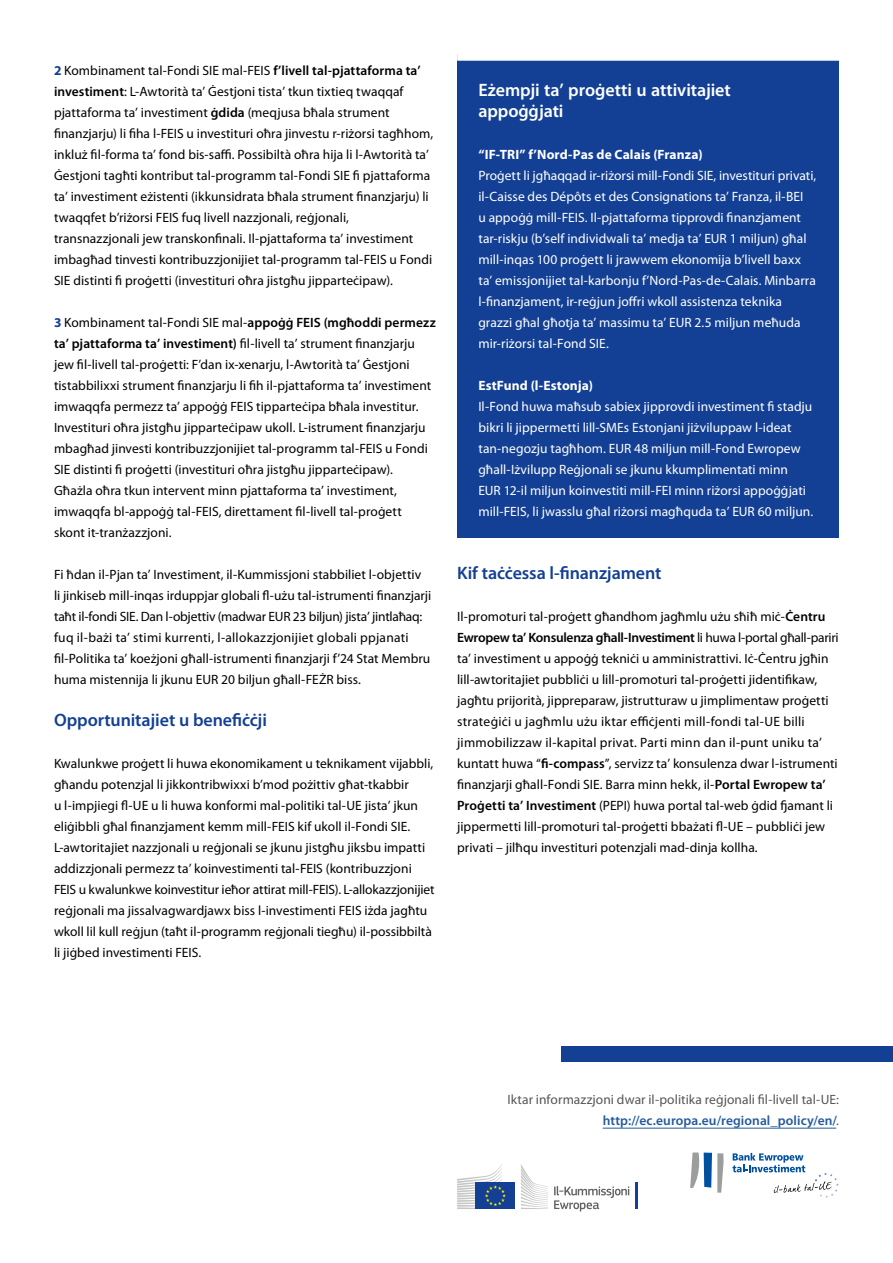
<style>
.page{position:relative;width:893px;height:1263px;background:#fff}
.page>*{position:absolute;margin:0;border:0;box-sizing:border-box;transform-origin:0 0}
.Zwischenhead{font:600 18px "Myriad Pro";letter-spacing:-.005em;color:#134094}
.Box_Head_Linie_oben{font:600 18px/21px "Myriad Pro";letter-spacing:-.005em;color:#fff}
.Fließtext{font:13.5px/21px "Myriad Pro";color:#000}
._1_2_3_Fließtext{font:13.5px/21px "Myriad Pro";letter-spacing:.005em;color:#000}
.Box_Text{font:13.5px/21px "Myriad Pro";color:#fff}
.More_Information{font:13.5px "Myriad Pro";letter-spacing:.005em;color:#565656}
.Box_Text-2{font:700 13.5px "Myriad Pro";letter-spacing:.01em;color:#fff}
.More_Information-2{font:600 13.5px "Myriad Pro";letter-spacing:.005em;color:#245a9c}
.s1{font-weight:700;color:#134094}
.s2{font-weight:600}
.s3{font-weight:400;color:#565656}
</style>
<div class="page">
<hr style="left:603px;top:1128px;width:233px;height:1px;background:#245a9c">
<div style="left:457px;top:54px;width:382px;height:483px;background:#134094"></div>
<div style="left:457px;top:54px;width:382px;height:7px;background:#fff"></div>
<div style="left:561px;top:1046px;width:332px;height:16px;background:#134094"></div>
<svg style="left:554px;top:1186px;width:75px;height:25px"></svg>
<hr style="left:635px;top:1183px;width:2px;height:26px;background:#134094">
<svg style="left:521px;top:1165px;width:27px;height:44px"></svg>
<div style="left:476px;top:1183px;width:39px;height:26px;background:#134094"></div>
<svg style="left:457px;top:1164px;width:49px;height:45px"></svg>
<svg style="left:690px;top:1152px;width:33px;height:41px"></svg>
<svg style="left:732px;top:1153px;width:107px;height:45px"></svg>
<p class="_1_2_3_Fließtext" style="left:54px;top:60px;width:381px"><span class="s1">2</span> Kombinament tal-Fondi SIE mal-FEIS <span class="s2">f’livell tal-pjattaforma ta’ investiment</span>: L-Awtorità ta’ Ġestjoni tista’ tkun tixtieq twaqqaf pjattaforma ta’ investiment <span class="s2">ġdida</span> (meqjusa bħala strument finanzjarju) li fiha l-FEIS u investituri oħra jinvestu r-riżorsi tagħhom, inkluż fil-forma ta’ fond bis-saffi. Possibiltà oħra hija li l-Awtorità ta’ Ġestjoni tagħti kontribut tal-programm tal-Fondi SIE fi pjattaforma ta’ investiment eżistenti (ikkunsidrata bħala strument finanzjarju) li twaqqfet b’riżorsi FEIS fuq livell nazzjonali, reġjonali, transnazzjonali jew transkonfinali. Il-pjattaforma ta’ investiment imbagħad tinvesti kontribuzzjonijiet tal-programm tal-FEIS u Fondi SIE distinti fi proġetti (investituri oħra jistgħu jipparteċipaw).</p>
<p class="_1_2_3_Fließtext" style="left:54px;top:312px;width:383px"><span class="s1">3</span> Kombinament tal-Fondi SIE mal-<span class="s2">appoġġ FEIS (mgħoddi permezz ta’ pjattaforma ta’ investiment)</span> fil-livell ta’ strument finanzjarju jew fil-livell tal-proġetti: F’dan ix-xenarju, l-Awtorità ta’ Ġestjoni tistabbilixxi strument finanzjarju li fih il-pjattaforma ta’ investiment imwaqqfa permezz ta’ appoġġ FEIS tipparteċipa bħala investitur.<br>Investituri oħra jistgħu jipparteċipaw ukoll. L-istrument finanzjarju mbagħad jinvesti kontribuzzjonijiet tal-programm tal-FEIS u Fondi SIE distinti fi proġetti (investituri oħra jistgħu jipparteċipaw).<br>Għażla oħra tkun intervent minn pjattaforma ta’ investiment, imwaqqfa bl-appoġġ tal-FEIS, direttament fil-livell tal-proġett skont it-tranżazzjoni.</p>
<p class="Fließtext" style="left:54px;top:564px;width:379px">Fi ħdan il-Pjan ta’ Investiment, il-Kummissjoni stabbiliet l-objettiv<br>li jinkiseb mill-inqas irduppjar globali fl-użu tal-istrumenti finanzjarji taħt il-fondi SIE. Dan l-objettiv (madwar EUR 23 biljun) jista’ jintlaħaq: fuq il-bażi ta’ stimi kurrenti, l-allokazzjonijiet globali ppjanati fil-Politika ta’ koeżjoni għall-istrumenti finanzjarji f’24 Stat Membru huma mistennija li jkunu EUR 20 biljun għall-FEŻR biss.</p>
<p class="Zwischenhead" style="left:54px;top:710px;width:214px">Opportunitajiet u benefiċċji</p>
<p class="Fließtext" style="left:54px;top:753px;width:382px">Kwalunkwe proġett li huwa ekonomikament u teknikament vijabbli, għandu potenzjal li jikkontribwixxi b’mod pożittiv għat-tkabbir<br>u l-impjiegi fl-UE u li huwa konformi mal-politiki tal-UE jista’ jkun eliġibbli għal finanzjament kemm mill-FEIS kif ukoll il-Fondi SIE.<br>L-awtoritajiet nazzjonali u reġjonali se jkunu jistgħu jiksbu impatti addizzjonali permezz ta’ koinvestimenti tal-FEIS (kontribuzzjoni FEIS u kwalunkwe koinvestitur ieħor attirat mill-FEIS). L-allokazzjonijiet reġjonali ma jissalvagwardjawx biss l-investimenti FEIS iżda jagħtu wkoll lil kull reġjun (taħt il-programm reġjonali tiegħu) il-possibbiltà li jiġbed investimenti FEIS.</p>
<p class="Box_Head_Linie_oben" style="left:478px;top:80px;width:254px">Eżempji ta’ proġetti u attivitajiet appoġġjati</p>
<p class="Box_Text-2" style="left:478px;top:146px;width:226px">“IF-TRI” f’Nord-Pas de Calais (Franza)</p>
<p class="Box_Text" style="left:478px;top:165px;width:339px">Proġett li jgħaqqad ir-riżorsi mill-Fondi SIE, investituri privati, il-Caisse des Dépôts et des Consignations ta’ Franza, il-BEI<br>u appoġġ mill-FEIS. Il-pjattaforma tipprovdi finanzjament tar-riskju (b’self individwali ta’ medja ta’ EUR 1 miljun) għal mill-inqas 100 proġett li jrawwem ekonomija b’livell baxx ta’ emissjonijiet tal-karbonju f’Nord-Pas-de-Calais. Minbarra l-finanzjament, ir-reġjun joffri wkoll assistenza teknika grazzi għal għotja ta’ massimu ta’ EUR 2.5 miljun meħuda mir-riżorsi tal-Fond SIE.</p>
<p class="Box_Text-2" style="left:478px;top:377px;width:116px">EstFund (l-Estonja)</p>
<p class="Box_Text" style="left:478px;top:396px;width:336px">Il-Fond huwa maħsub sabiex jipprovdi investiment fi stadju bikri li jippermetti lill-SMEs Estonjani jiżviluppaw l-ideat tan-negozju tagħhom. EUR 48 miljun mill-Fond Ewropew għall-Iżvilupp Reġjonali se jkunu kkumplimentati minn EUR 12-il miljun koinvestiti mill-FEI minn riżorsi appoġġjati mill-FEIS, li jwasslu għal riżorsi magħquda ta’ EUR 60 miljun.</p>
<p class="Zwischenhead" style="left:457px;top:563px;width:206px">Kif taċċessa l-finanzjament</p>
<p class="Fließtext" style="left:457px;top:606px;width:383px">Il-promoturi tal-proġett għandhom jagħmlu użu sħiħ miċ-<span class="s2">Ċentru Ewropew ta’ Konsulenza għall-Investiment</span> li huwa l-portal għall-pariri ta’ investiment u appoġġ tekniċi u amministrattivi. Iċ-Ċentru jgħin lill-awtoritajiet pubbliċi u lill-promoturi tal-proġetti jidentifikaw, jagħtu prijorità, jippreparaw, jistrutturaw u jimplimentaw proġetti strateġiċi u jagħmlu użu iktar effiċjenti mill-fondi tal-UE billi jimmobilizzaw il-kapital privat. Parti minn dan il-punt uniku ta’ kuntatt huwa “<span class="s2">fi-compass</span>”, servizz ta’ konsulenza dwar l-istrumenti finanzjarji għall-Fondi SIE. Barra minn hekk, il-<span class="s2">Portal Ewropew ta’ Proġetti ta’ Investiment</span> (PEPI) huwa portal tal-web ġdid fjamant li jippermetti lill-promoturi tal-proġetti bbażati fl-UE – pubbliċi jew privati – jilħqu investituri potenzjali mad-dinja kollha.</p>
<p class="More_Information" style="left:507px;top:1091px;width:333px">Iktar informazzjoni dwar il-politika reġjonali fil-livell tal-UE:</p>
<p class="More_Information-2" style="left:603px;top:1113px;width:238px">http://ec.europa.eu/regional_policy/en/<span class="s3">.</span></p>
</div>
